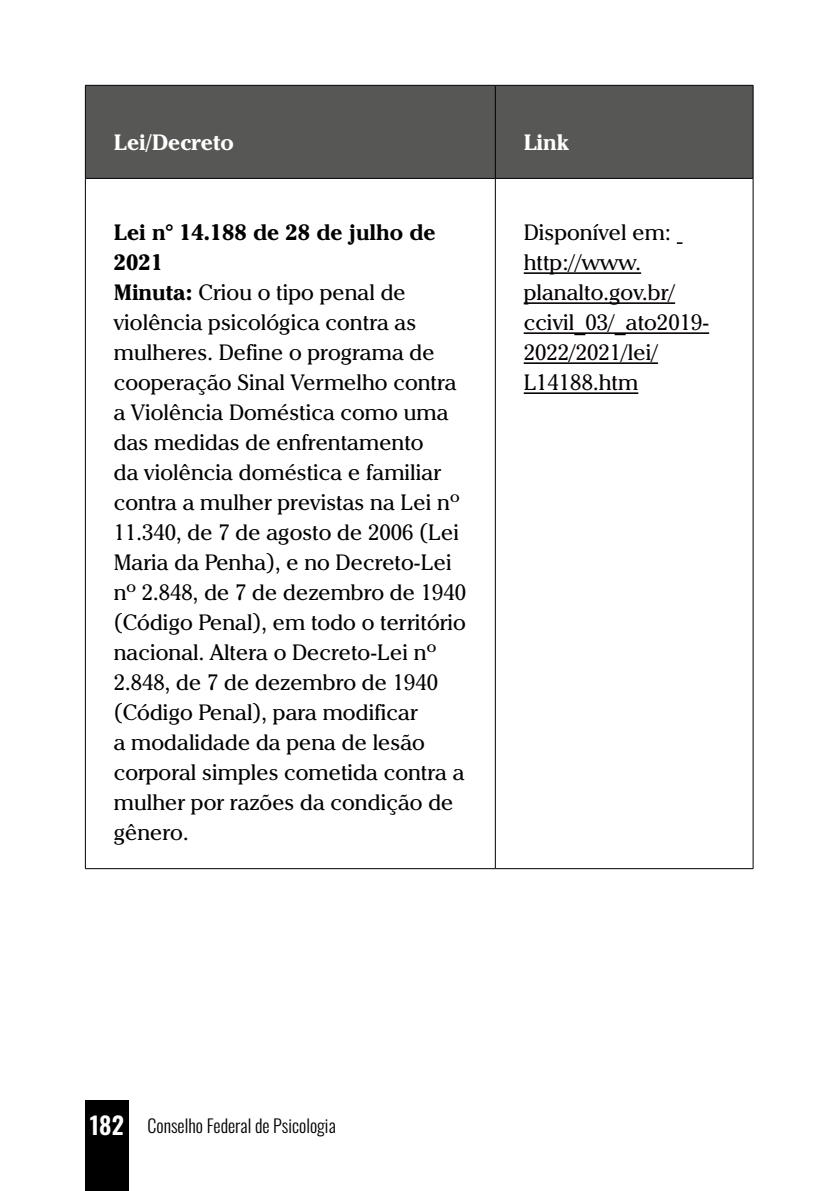
<style>
.page{position:relative;width:840px;height:1191px;background:#fff}
.page>*{position:absolute;margin:0;border:0;box-sizing:border-box;transform-origin:0 0}
.TEXTO_CORRIDO{font:22px/30px "Cheltenham";color:#000}
.TEXTO_CORRIDO-2{font:22px/30px "Cheltenham";color:#050000}
.TEXTO_CORRIDO-3{font:700 22px/30px "Cheltenham";color:#000}
.TEXTO_CORRIDO-4{font:700 22px "Cheltenham";color:#fff}
.t1{font:300 18px "Oswald";color:#000}
.s1{font-weight:700}
.s2{color:#000}
.s3{font-weight:600;font-size:24px;color:#fff}
</style>
<div class="page">
<div style="left:85px;top:1099px;width:44px;height:92px;background:#000"></div>
<div style="left:86px;top:86px;width:666px;height:92px;background:#575756"></div>
<hr style="left:85px;top:179px;width:1px;height:689px;background:#000">
<hr style="left:494px;top:179px;width:1px;height:689px;background:#000">
<hr style="left:752px;top:179px;width:1px;height:689px;background:#000">
<hr style="left:85px;top:868px;width:410px;height:1px;background:#000">
<hr style="left:495px;top:868px;width:258px;height:1px;background:#000">
<hr style="left:85px;top:85px;width:410px;height:1px;background:#000">
<hr style="left:85px;top:86px;width:1px;height:92px;background:#000">
<hr style="left:495px;top:85px;width:258px;height:1px;background:#000">
<hr style="left:494px;top:86px;width:1px;height:92px;background:#000">
<hr style="left:752px;top:86px;width:1px;height:92px;background:#000">
<hr style="left:85px;top:178px;width:410px;height:1px;background:#000">
<hr style="left:495px;top:178px;width:258px;height:1px;background:#000">
<svg style="left:676px;top:242px;width:6px;height:2px"></svg>
<hr style="left:523px;top:272px;width:117px;height:2px;background:#050000">
<hr style="left:523px;top:302px;width:151px;height:2px;background:#050000">
<hr style="left:523px;top:332px;width:185px;height:2px;background:#050000">
<hr style="left:523px;top:362px;width:134px;height:2px;background:#050000">
<hr style="left:523px;top:392px;width:115px;height:2px;background:#050000">
<p class="TEXTO_CORRIDO-4" style="left:114px;top:129px;width:121px">Lei/Decreto</p>
<p class="TEXTO_CORRIDO-4" style="left:523px;top:129px;width:47px">Link</p>
<p class="TEXTO_CORRIDO-3" style="left:114px;top:217px;width:323px">Lei n° 14.188 de 28 de julho de<br>2021</p>
<p class="TEXTO_CORRIDO" style="left:114px;top:277px;width:354px"><span class="s1">Minuta:</span> Criou o tipo penal de violência psicológica contra as mulheres. Define o programa de cooperação Sinal Vermelho contra a Violência Doméstica como uma das medidas de enfrentamento<br>da violência doméstica e familiar contra a mulher previstas na Lei nº<br>11.340, de 7 de agosto de 2006 (Lei<br>Maria da Penha), e no Decreto-Lei nº 2.848, de 7 de dezembro de 1940 (Código Penal), em todo o território nacional. Altera o Decreto-Lei nº<br>2.848, de 7 de dezembro de 1940 (Código Penal), para modificar<br>a modalidade da pena de lesão corporal simples cometida contra a mulher por razões da condição de gênero.</p>
<p class="TEXTO_CORRIDO-2" style="left:523px;top:217px;width:187px"><span class="s2">Disponível em: </span>http://www. planalto.gov.br/ ccivil_03/_ato2019-<br>2022/2021/lei/<br>L14188.htm</p>
<p class="t1" style="left:90px;top:1109px;width:247px"><span class="s3">182</span> Conselho Federal de Psicologia</p>
</div>
